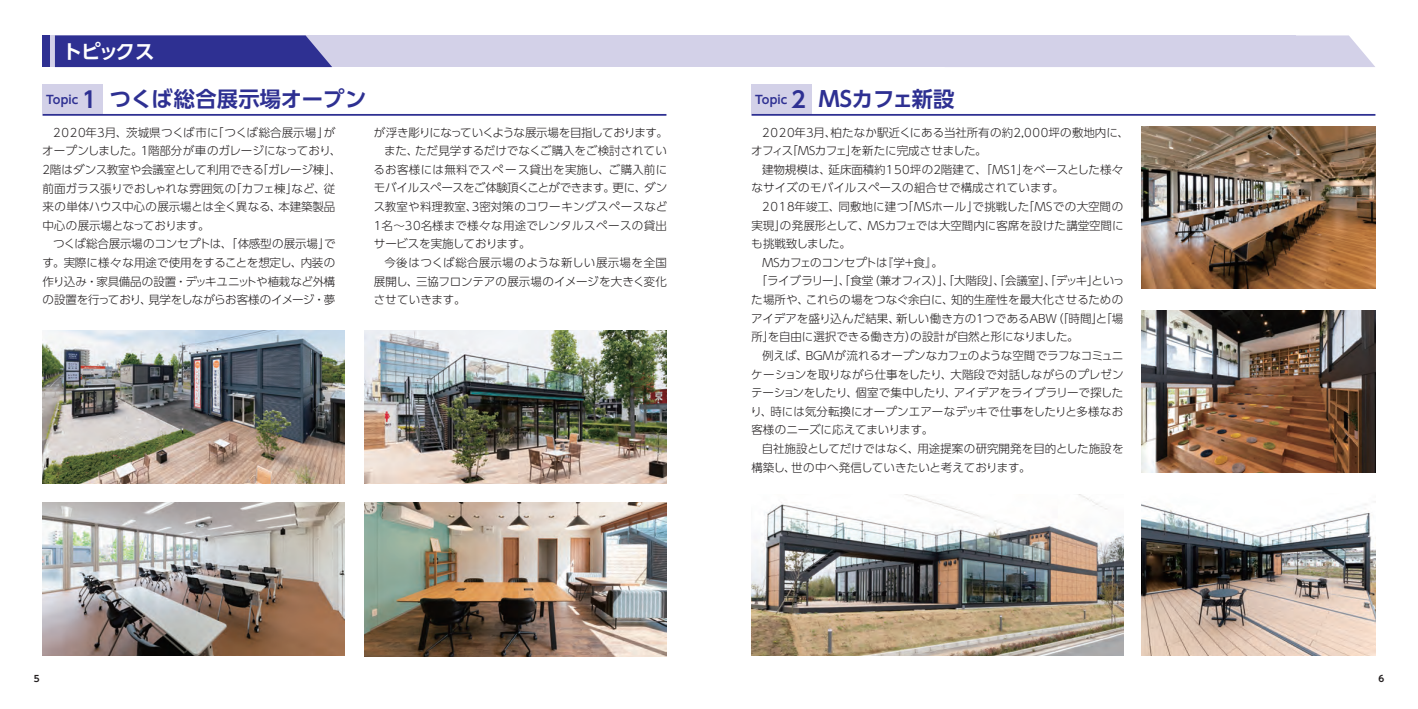
<style>
.page{position:relative;width:1418px;height:709px;background:#fff}
.page>*{position:absolute;margin:0;border:0;box-sizing:border-box;transform-origin:0 0}
.t1{font:700 21.25px "UD Shin Go Pro De";color:#2e3092}
.t2{font:700 19.5px "UD Shin Go Pro De";letter-spacing:-.075em;color:#fff}
.本文{font:300 11.5px/18.6px "UD Shin Go Pro";letter-spacing:-.01em;color:#231f20;text-align:justify}
.本文-2{font:300 11.5px "UD Shin Go Pro";letter-spacing:-.04em;color:#231f20}
.本文-3{font:300 11.5px "UD Shin Go Pro";letter-spacing:-.06em;color:#231f20}
.t3{font:700 11.5px "UD Shin Go Pro De";letter-spacing:.01em;color:#2e3092}
.t4{font:700 8.88px "UD Shin Go Pro De";color:#231f20}
.s1{font-size:22.12px}
</style>
<div class="page">
<img style="left:751px;top:494px;width:372px;height:162px">
<div style="left:43px;top:35px;width:1253px;height:32px;background:#d3d1e8"></div>
<svg style="left:55px;top:35px;width:277px;height:32px;background:#383997"></svg>
<svg style="left:1296px;top:35px;width:79px;height:32px"></svg>
<div style="left:43px;top:35px;width:7px;height:32px;background:#2e3092"></div>
<div style="left:43px;top:85px;width:60px;height:29px;background:#d3d1e8"></div>
<div style="left:751px;top:85px;width:60px;height:29px;background:#d3d1e8"></div>
<hr style="left:43px;top:114px;width:623px;height:2px;background:#2e3092">
<hr style="left:751px;top:114px;width:624px;height:2px;background:#2e3092">
<img style="left:365px;top:502px;width:301px;height:154px">
<img style="left:43px;top:502px;width:301px;height:153px">
<img style="left:365px;top:330px;width:301px;height:154px">
<img style="left:43px;top:330px;width:301px;height:154px">
<img style="left:1141px;top:126px;width:234px;height:162px">
<img style="left:1141px;top:310px;width:234px;height:162px">
<img style="left:1141px;top:503px;width:234px;height:153px">
<p class="t2" style="left:63px;top:36px;width:94px">トピックス</p>
<p class="t3" style="left:46px;top:90px;width:52px">Topic <span class="s1">1</span></p>
<p class="t1" style="left:110px;top:82px;width:258px">つくば総合展示場オープン</p>
<p class="t3" style="left:755px;top:90px;width:52px">Topic <span class="s1">2</span></p>
<p class="t1" style="left:818px;top:82px;width:137px">MSカフェ新設</p>
<p class="本文" style="left:42px;top:123px;width:300px;text-align:left;text-indent:11px">2020年3月、茨城県つくば市に「つくば総合展示場」がオープンしました。１階部分が車のガレージになっており、<br>2階はダンス教室や会議室として利用できる「ガレージ棟」、前面ガラス張りでおしゃれな雰囲気の「カフェ棟」など、従来の単体ハウス中心の展示場とは全く異なる、本建築製品中心の展示場となっております。</p>
<p class="本文" style="left:42px;top:234px;width:295px;text-indent:11px">つくば総合展示場のコンセプトは、「体感型の展示場」です。実際に様々な用途で使用をすることを想定し、内装の作り込み・家具備品の設置・デッキユニットや植栽など外構の設置を行っており、見学をしながらお客様のイメージ・夢</p>
<p class="本文-2" style="left:374px;top:123px;width:295px">が浮き彫りになっていくような展示場を目指しております。</p>
<p class="本文" style="left:373px;top:141px;width:295px;text-indent:11px">また、ただ見学するだけでなくご購入をご検討されているお客様には無料でスペース貸出を実施し、ご購入前にモバイルスペースをご体験頂くことができます。更に、ダンス教室や料理教室、3密対策のコワーキングスペースなど1名～30名様まで様々な用途でレンタルスペースの貸出サービスを実施しております。</p>
<p class="本文" style="left:374px;top:253px;width:295px;text-indent:11px">今後はつくば総合展示場のような新しい展示場を全国展開し、三協フロンテアの展示場のイメージを大きく変化させていきます。</p>
<p class="本文" style="left:751px;top:122px;width:379px;text-indent:11px">2020年3月、柏たなか駅近くにある当社所有の約2,000坪の敷地内に、オフィス「ＭＳカフェ」を新たに完成させました。</p>
<p class="本文" style="left:751px;top:160px;width:373px;text-indent:11px">建物規模は、延床面積約150坪の2階建て、「ＭＳ１」をベースとした様々なサイズのモバイルスペースの組合せで構成されています。</p>
<p class="本文" style="left:751px;top:197px;width:374px;text-indent:11px">2018年竣工、同敷地に建つ「ＭＳホール」で挑戦した「ＭＳでの大空間の実現」の発展形として、ＭＳカフェでは大空間内に客席を設けた講堂空間にも挑戦致しました。</p>
<p class="本文-3" style="left:762px;top:253px;width:182px">ＭＳカフェのコンセプトは『学＋食』。</p>
<p class="本文" style="left:751px;top:271px;width:375px;text-indent:5px">「ライブラリー」、「食堂（兼オフィス）」、「大階段」、「会議室」、「デッキ」といった場所や、これらの場をつなぐ余白に、知的生産性を最大化させるためのアイデアを盛り込んだ結果、新しい働き方の１つであるＡＢＷ（「時間」と「場所」を自由に選択できる働き方）の設計が自然と形になりました。</p>
<p class="本文" style="left:750px;top:346px;width:374px;text-indent:12px">例えば、ＢＧＭが流れるオープンなカフェのような空間でラフなコミュニケーションを取りながら仕事をしたり、大階段で対話しながらのプレゼンテーションをしたり、個室で集中したり、アイデアをライブラリーで探したり、時には気分転換にオープンエアーなデッキで仕事をしたりと多様なお客様のニーズに応えてまいります。</p>
<p class="本文" style="left:751px;top:439px;width:373px;text-indent:10px">自社施設としてだけではなく、用途提案の研究開発を目的とした施設を構築し、世の中へ発信していきたいと考えております。</p>
<p class="t4" style="left:34px;top:671px;width:7px">5</p>
<p class="t4" style="left:1378px;top:671px;width:7px">6</p>
</div>
